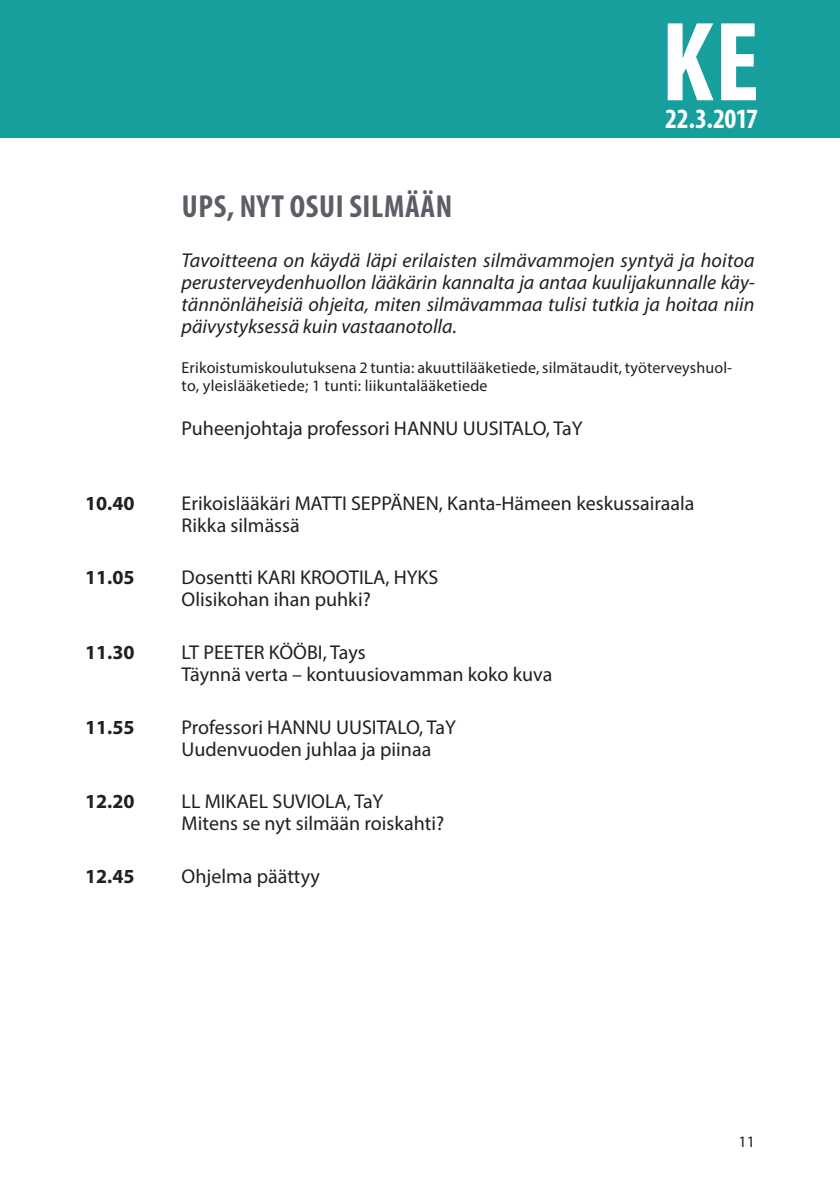
<style>
.page{position:relative;width:840px;height:1191px;background:#fff}
.page>*{position:absolute;margin:0;border:0;box-sizing:border-box;transform-origin:0 0}
.t1{font:700 condensed 114px "Myriad Pro";color:#fff}
.o1_L{font:700 condensed 32px "Myriad Pro";letter-spacing:.02em;color:#5d5d66}
.t2{font:700 condensed 28px "Myriad Pro";letter-spacing:-.02em;color:#fff}
.L2_L{font:italic 20px/22px "Myriad Pro";color:#231f20;text-align:justify}
.L2_L-2{font:20px "Myriad Pro";color:#231f20}
.L1_L{font:20px "Myriad Pro";color:#231f20}
.L1_L-2{font:700 20px "Myriad Pro";color:#231f20}
.petit_L{font:16px/18px "Myriad Pro";letter-spacing:.01em;color:#231f20}
</style>
<div class="page">
<div style="left:0;top:0;width:839px;height:138px;background:#169f9c"></div>
<h1 class="t1" style="left:660px;top:-9px;width:100px">KE</h1>
<h3 class="t2" style="left:664px;top:102px;width:94px">22.3.2017</h3>
<p class="o1_L" style="left:182px;top:186px;width:272px">UPS, NYT OSUI SILMÄÄN</p>
<p class="L2_L" style="left:181px;top:249px;width:574px">Tavoitteena on käydä läpi erilaisten silmävammojen syntyä ja hoitoa perusterveydenhuollon lääkärin kannalta ja antaa kuulijakunnalle käy&shy;tännönläheisiä ohjeita, miten silmävammaa tulisi tutkia ja hoitaa niin päivystyksessä kuin vastaanotolla.</p>
<p class="petit_L" style="left:181px;top:358px;width:551px">Erikoistumiskoulutuksena 2 tuntia: akuuttilääketiede, silmätaudit, työterveyshuol&shy;to, yleislääketiede; 1 tunti: liikuntalääketiede</p>
<p class="L2_L-2" style="left:181px;top:416px;width:402px">Puheenjohtaja professori HANNU UUSITALO, TaY</p>
<p class="L1_L-2" style="left:85px;top:490px;width:51px">10.40</p>
<p class="L1_L" style="left:181px;top:491px;width:514px">Erikoislääkäri MATTI SEPPÄNEN, Kanta-Hämeen keskussairaala</p>
<p class="L2_L-2" style="left:181px;top:513px;width:120px">Rikka silmässä</p>
<p class="L1_L-2" style="left:85px;top:564px;width:51px">11.05</p>
<p class="L1_L" style="left:181px;top:565px;width:258px">Dosentti KARI KROOTILA, HYKS</p>
<p class="L2_L-2" style="left:181px;top:587px;width:190px">Olisikohan ihan puhki?</p>
<p class="L1_L-2" style="left:85px;top:639px;width:51px">11.30</p>
<p class="L1_L" style="left:181px;top:640px;width:185px">LT PEETER KÖÖBI, Tays</p>
<p class="L2_L-2" style="left:181px;top:662px;width:372px">Täynnä verta – kontuusiovamman koko kuva</p>
<p class="L1_L-2" style="left:85px;top:714px;width:51px">11.55</p>
<p class="L1_L" style="left:181px;top:714px;width:276px">Professori HANNU UUSITALO, TaY</p>
<p class="L2_L-2" style="left:181px;top:736px;width:251px">Uudenvuoden juhlaa ja piinaa</p>
<p class="L1_L-2" style="left:85px;top:788px;width:51px">12.20</p>
<p class="L1_L" style="left:181px;top:789px;width:203px">LL MIKAEL SUVIOLA, TaY</p>
<p class="L2_L-2" style="left:181px;top:811px;width:264px">Mitens se nyt silmään roiskahti?</p>
<p class="L1_L-2" style="left:85px;top:863px;width:51px">12.45</p>
<p class="L1_L" style="left:181px;top:864px;width:140px">Ohjelma päättyy</p>
<p class="petit_L" style="left:738px;top:1132px;width:18px">11</p>
</div>
